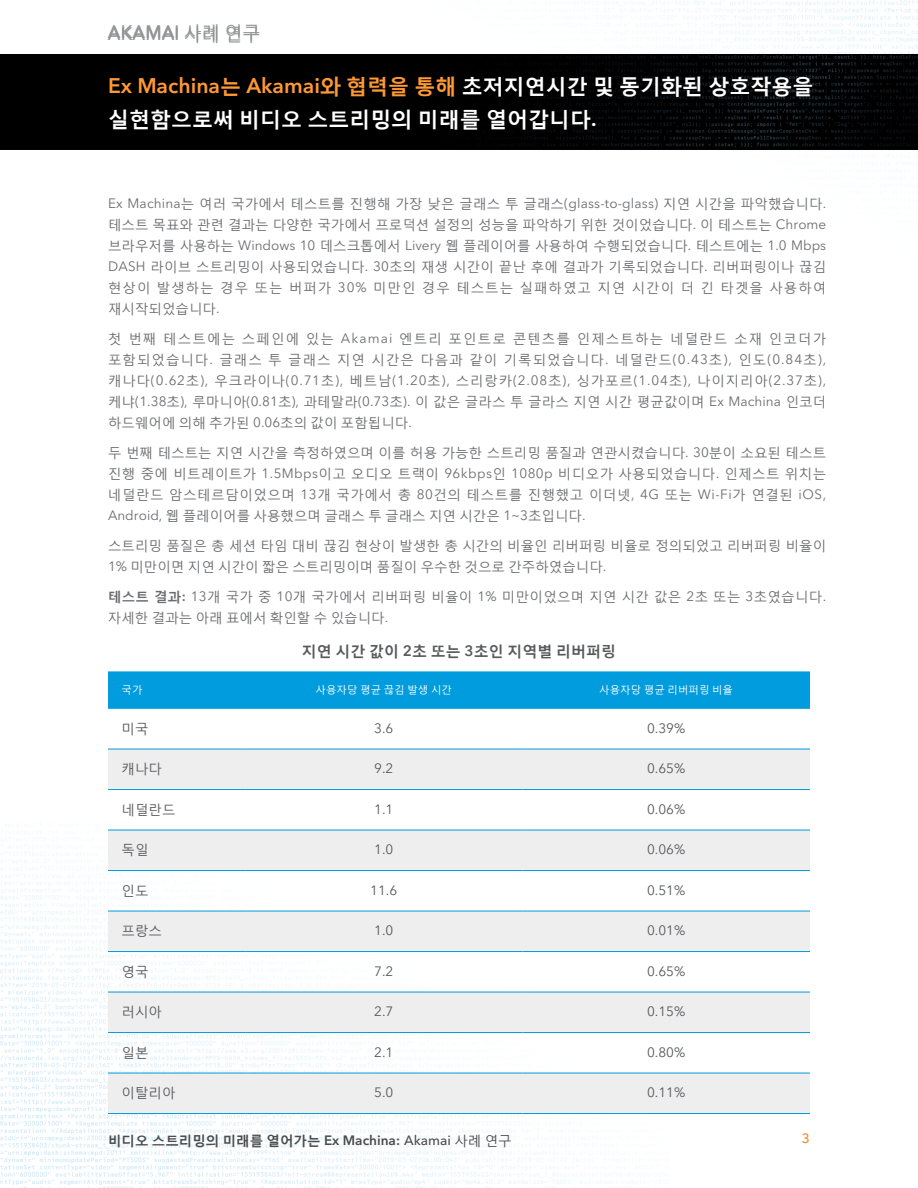
<style>
.page{position:relative;width:918px;height:1188px;background:#fff}
.page>*{position:absolute;margin:0;border:0;box-sizing:border-box;transform-origin:0 0}
.t1{font:700 21px/33px "Malgun Gothic";color:#fff}
.t2{font:500 18px "Avenir Next LT Pro";color:#939598}
.t3{font:700 15px "Malgun Gothic";color:#58595b}
.t4{font:13.5px/21px "Malgun Gothic";letter-spacing:.015em;color:#6c6d70}
.t5{font:13.5px/21px "Malgun Gothic";letter-spacing:.085em;color:#6c6d70}
.t6{font:13.5px "Avenir Next LT Pro";color:#58595b}
.t7{font:13.5px "Avenir Next LT Pro";letter-spacing:.06em;color:#6c6d70}
.t8{font:700 13.5px "Malgun Gothic";color:#4b4c4d}
.t9{font:13.5px "Malgun Gothic";color:#58595b}
.t10{font:500 13.5px "Avenir Next LT Pro";color:#ee882f}
.t11{font:10.5px "Malgun Gothic";color:#fff}
.s1{font-family:"Malgun Gothic";font-weight:400}
.s2{font-family:"Avenir Next LT Pro";font-weight:600;color:#f93}
.s3{color:#f93}
.s4{font-family:"Avenir Next LT Pro";font-weight:600}
.s5{font-family:"Avenir Next LT Pro"}
.s6{font-family:"Malgun Gothic"}
.s7{font-weight:700}
.s8{font-family:"Avenir Next LT Pro";font-weight:500}
.s9{font-weight:400}
</style>
<div class="page">
<img style="left:0;top:0;width:918px;height:1188px">
<img style="left:0;top:54px;width:918px;height:95px">
<svg style="left:108px;top:671px;width:702px;height:78px"></svg>
<svg style="left:108px;top:750px;width:702px;height:363px;fill:#eeeeef"></svg>
<hr style="left:108px;top:749px;width:137px;height:1px;background:#009cde">
<hr style="left:245px;top:749px;width:277px;height:1px;background:#009cde">
<hr style="left:522px;top:749px;width:288px;height:1px;background:#009cde">
<hr style="left:108px;top:789px;width:137px;height:1px;background:#009cde">
<hr style="left:245px;top:789px;width:277px;height:1px;background:#009cde">
<hr style="left:522px;top:789px;width:288px;height:1px;background:#009cde">
<hr style="left:108px;top:830px;width:137px;height:1px;background:#009cde">
<hr style="left:245px;top:830px;width:277px;height:1px;background:#009cde">
<hr style="left:522px;top:830px;width:288px;height:1px;background:#009cde">
<hr style="left:108px;top:870px;width:137px;height:1px;background:#009cde">
<hr style="left:245px;top:870px;width:277px;height:1px;background:#009cde">
<hr style="left:522px;top:870px;width:288px;height:1px;background:#009cde">
<hr style="left:108px;top:911px;width:137px;height:1px;background:#009cde">
<hr style="left:245px;top:911px;width:277px;height:1px;background:#009cde">
<hr style="left:522px;top:911px;width:288px;height:1px;background:#009cde">
<hr style="left:108px;top:951px;width:137px;height:1px;background:#009cde">
<hr style="left:245px;top:951px;width:277px;height:1px;background:#009cde">
<hr style="left:522px;top:951px;width:288px;height:1px;background:#009cde">
<hr style="left:108px;top:992px;width:137px;height:1px;background:#009cde">
<hr style="left:108px;top:1073px;width:137px;height:1px;background:#009cde">
<hr style="left:245px;top:992px;width:277px;height:1px;background:#009cde">
<hr style="left:522px;top:992px;width:288px;height:1px;background:#009cde">
<hr style="left:245px;top:1073px;width:277px;height:1px;background:#009cde">
<hr style="left:522px;top:1073px;width:288px;height:1px;background:#009cde">
<hr style="left:108px;top:1032px;width:137px;height:1px;background:#009cde">
<hr style="left:108px;top:1113px;width:137px;height:1px;background:#009cde">
<hr style="left:245px;top:1032px;width:277px;height:1px;background:#009cde">
<hr style="left:522px;top:1032px;width:288px;height:1px;background:#009cde">
<hr style="left:245px;top:1113px;width:277px;height:1px;background:#009cde">
<hr style="left:522px;top:1113px;width:288px;height:1px;background:#009cde">
<h2 class="t2" style="left:108px;top:21px;width:154px">AKAMAI <span class="s1">사례 연구</span></h2>
<h1 class="t1" style="left:108px;top:69px;width:707px"><span class="s2">Ex Machina</span><span class="s3">는</span> <span class="s2">Akamai</span><span class="s3">와 협력을 통해</span> 초저지연시간 및 동기화된 상호작용을 실현함으로써 비디오 스트리밍의 미래를 열어갑니다<span class="s4">.</span></h1>
<p class="t4" style="left:108px;top:193px;width:720px;text-align:justify"><span class="s5">Ex Machina</span>는 여러 국가에서 테스트를 진행해 가장 낮은 글래스 투 글래스<span class="s5">(glass-to-glass)</span> 지연 시간을 파악했습니다<span class="s5">. </span>테스트 목표와 관련 결과는 다양한 국가에서 프로덕션 설정의 성능을 파악하기 위한 것이었습니다<span class="s5">.</span> 이 테스트는 <span class="s5">Chrome </span>브라우저를 사용하는 <span class="s5">Windows 10</span> 데스크톱에서 <span class="s5">Livery</span> 웹 플레이어를 사용하여 수행되었습니다<span class="s5">.</span> 테스트에는 <span class="s5">1.0 Mbps DASH</span> 라이브 스트리밍이 사용되었습니다<span class="s5">. 30</span>초의 재생 시간이 끝난 후에 결과가 기록되었습니다<span class="s5">.</span> 리버퍼링이나 끊김 현상이 발생하는 경우 또는 버퍼가 <span class="s5">30%</span> 미만인 경우 테스트는 실패하였고 지연 시간이 더 긴 타겟을 사용하여 재시작되었습니다<span class="s5">.</span></p>
<p class="t5" style="left:108px;top:328px;width:720px">첫 번째 테스트에는 스페인에 있는 <span class="s5">Akamai</span> 엔트리 포인트로 콘텐츠를 인제스트하는 네덜란드 소재 인코더가 포함되었습니다<span class="s5">.</span> 글래스 투 글래스 지연 시간은 다음과 같이 기록되었습니다<span class="s5">.</span> 네덜란드<span class="s5">(0.43</span>초<span class="s5">),</span> 인도<span class="s5">(0.84</span>초<span class="s5">),</span></p>
<p class="t7" style="left:108px;top:372px;width:720px"><span class="s6">캐나다</span>(0.62<span class="s6">초</span>), <span class="s6">우크라이나</span>(0.71<span class="s6">초</span>), <span class="s6">베트남</span>(1.20<span class="s6">초</span>), <span class="s6">스리랑카</span>(2.08<span class="s6">초</span>), <span class="s6">싱가포르</span>(1.04<span class="s6">초</span>), <span class="s6">나이지리아</span>(2.37<span class="s6">초</span>),</p>
<p class="t4" style="left:108px;top:391px;width:720px">케냐<span class="s5">(1.38</span>초<span class="s5">),</span> 루마니아<span class="s5">(0.81</span>초<span class="s5">),</span> 과테말라<span class="s5">(0.73</span>초<span class="s5">).</span> 이 값은 글라스 투 글라스 지연 시간 평균값이며 <span class="s5">Ex Machina</span> 인코더 하드웨어에 의해 추가된 <span class="s5">0.06</span>초의 값이 포함됩니다<span class="s5">.</span></p>
<p class="t4" style="left:108px;top:442px;width:720px;text-align:justify">두 번째 테스트는 지연 시간을 측정하였으며 이를 허용 가능한 스트리밍 품질과 연관시켰습니다<span class="s5">. 30</span>분이 소요된 테스트 진행 중에 비트레이트가 <span class="s5">1.5Mbps</span>이고 오디오 트랙이 <span class="s5">96kbps</span>인 <span class="s5">1080p</span> 비디오가 사용되었습니다<span class="s5">.</span> 인제스트 위치는 네덜란드 암스테르담이었으며 <span class="s5">13</span>개 국가에서 총 <span class="s5">80</span>건의 테스트를 진행했고 이더넷<span class="s5">, 4G</span> 또는 <span class="s5">Wi-Fi</span>가 연결된 <span class="s5">iOS, Android,</span> 웹 플레이어를 사용했으며 글래스 투 글래스 지연 시간은 <span class="s5">1~3</span>초입니다<span class="s5">.</span></p>
<p class="t4" style="left:108px;top:535px;width:720px">스트리밍 품질은 총 세션 타임 대비 끊김 현상이 발생한 총 시간의 비율인 리버퍼링 비율로 정의되었고 리버퍼링 비율이<br><span class="s5">1%</span> 미만이면 지연 시간이 짧은 스트리밍이며 품질이 우수한 것으로 간주하였습니다<span class="s5">.</span></p>
<p class="t4" style="left:108px;top:586px;width:720px"><span class="s7">테스트 결과</span><span class="s4">:</span> <span class="s5">13</span>개 국가 중 <span class="s5">10</span>개 국가에서 리버퍼링 비율이 <span class="s5">1%</span> 미만이었으며 지연 시간 값은 <span class="s5">2</span>초 또는 <span class="s5">3</span>초였습니다<span class="s5">. </span>자세한 결과는 아래 표에서 확인할 수 있습니다<span class="s5">.</span></p>
<p class="t3" style="left:302px;top:642px;width:316px">지연 시간 값이 <span class="s4">2</span>초 또는 <span class="s4">3</span>초인 지역별 리버퍼링</p>
<p class="t11" style="left:122px;top:684px;width:22px">국가</p>
<p class="t11" style="left:316px;top:684px;width:138px">사용자당 평균 끊김 발생 시간</p>
<p class="t11" style="left:599px;top:684px;width:135px">사용자당 평균 리버퍼링 비율</p>
<p class="t9" style="left:122px;top:720px;width:28px">미국</p>
<p class="t6" style="left:374px;top:720px;width:21px">3.6</p>
<p class="t6" style="left:647px;top:720px;width:40px">0.39%</p>
<p class="t9" style="left:122px;top:761px;width:42px">캐나다</p>
<p class="t6" style="left:374px;top:761px;width:21px">9.2</p>
<p class="t6" style="left:647px;top:761px;width:40px">0.65%</p>
<p class="t9" style="left:122px;top:801px;width:55px">네덜란드</p>
<p class="t6" style="left:374px;top:801px;width:21px">1.1</p>
<p class="t6" style="left:647px;top:801px;width:40px">0.06%</p>
<p class="t9" style="left:122px;top:842px;width:28px">독일</p>
<p class="t6" style="left:374px;top:842px;width:21px">1.0</p>
<p class="t6" style="left:647px;top:842px;width:40px">0.06%</p>
<p class="t9" style="left:122px;top:882px;width:28px">인도</p>
<p class="t6" style="left:370px;top:882px;width:28px">11.6</p>
<p class="t6" style="left:647px;top:882px;width:40px">0.51%</p>
<p class="t9" style="left:122px;top:923px;width:42px">프랑스</p>
<p class="t6" style="left:374px;top:923px;width:21px">1.0</p>
<p class="t6" style="left:647px;top:923px;width:40px">0.01%</p>
<p class="t9" style="left:122px;top:963px;width:28px">영국</p>
<p class="t6" style="left:374px;top:963px;width:21px">7.2</p>
<p class="t6" style="left:647px;top:963px;width:40px">0.65%</p>
<p class="t9" style="left:122px;top:1004px;width:42px">러시아</p>
<p class="t6" style="left:374px;top:1004px;width:21px">2.7</p>
<p class="t6" style="left:647px;top:1004px;width:40px">0.15%</p>
<p class="t9" style="left:122px;top:1044px;width:28px">일본</p>
<p class="t6" style="left:374px;top:1044px;width:21px">2.1</p>
<p class="t6" style="left:647px;top:1044px;width:40px">0.80%</p>
<p class="t9" style="left:122px;top:1085px;width:55px">이탈리아</p>
<p class="t6" style="left:374px;top:1085px;width:21px">5.0</p>
<p class="t6" style="left:647px;top:1085px;width:40px">0.11%</p>
<p class="t8" style="left:108px;top:1132px;width:405px">비디오 스트리밍의 미래를 열어가는 <span class="s4">Ex Machina:</span> <span class="s8">Akamai</span> <span class="s9">사례 연구</span></p>
<p class="t10" style="left:802px;top:1131px;width:10px">3</p>
</div>
